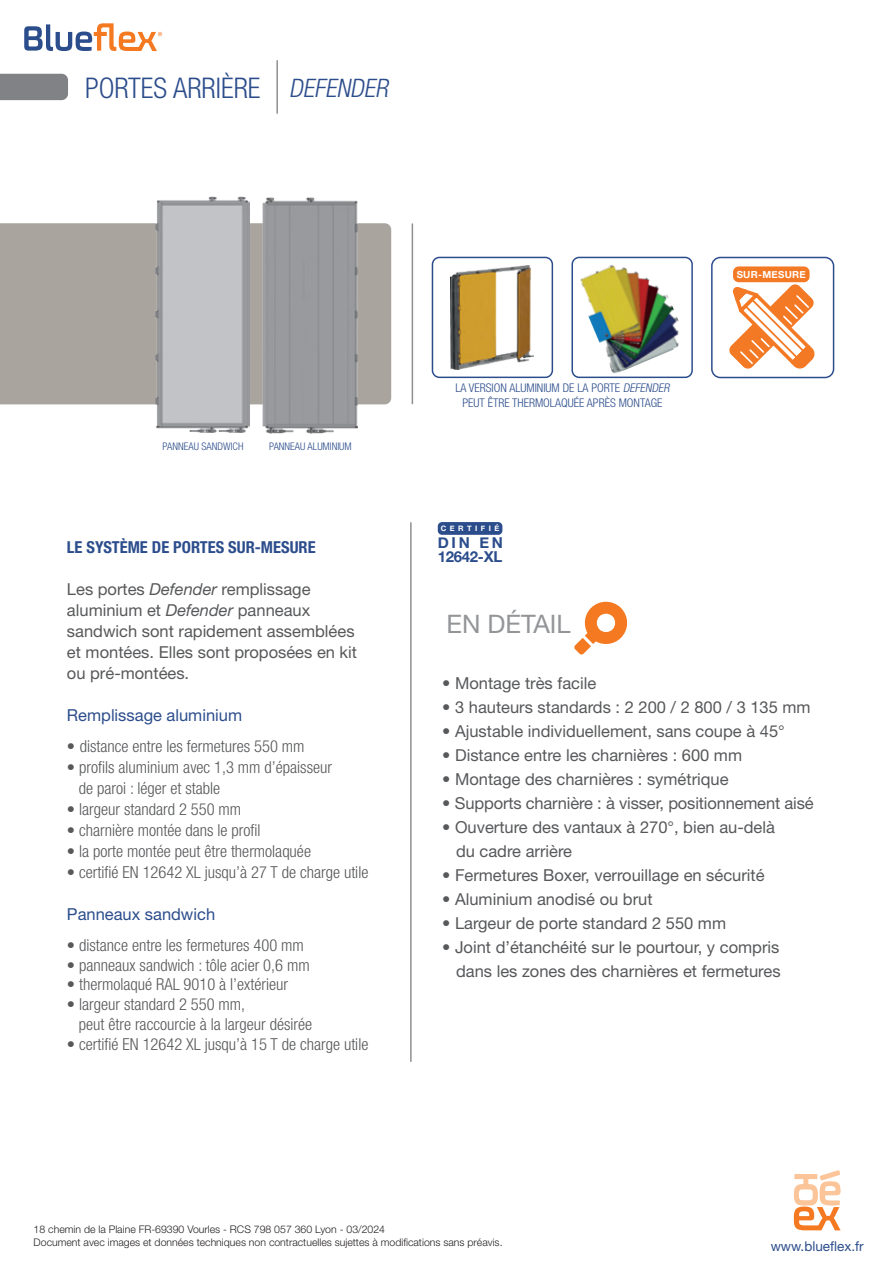
<style>
.page{position:relative;width:893px;height:1263px;background:#fff}
.page>*{position:absolute;margin:0;border:0;box-sizing:border-box;transform-origin:0 0}
.t1{font:300 condensed 28.5px "Helvetica Neue";color:#2c4d8c}
.t2{font:italic 300 condensed 25.5px "Helvetica Neue";color:#2c4d8c}
.t3{font:25.5px "Helvetica Neue";color:#939598}
.t4{font:16.5px/21px "Helvetica Neue";color:#57585a}
.t5{font:300 condensed 16.5px/21px "Helvetica Neue";color:#57585a}
.t6{font:16.5px "Helvetica Neue";color:#2c4d8c}
.t7{font:700 condensed 16.5px "Helvetica Neue";color:#2c4d8c}
.t8{font:700 15px/13.5px "Helvetica Neue";letter-spacing:-.02em;color:#2c4d8c}
.t9{font:13.5px "Helvetica Neue";color:#2c4d8c}
.t10{font:300 condensed 12px/15px "Helvetica Neue";color:#2c4d8c;text-align:center}
.t11{font:300 10.5px/12.6px "Helvetica Neue";color:#231f20}
.t12{font:300 condensed 10.5px "Helvetica Neue";color:#2c4d8c}
.t13{font:700 9.75px "Helvetica Neue";letter-spacing:.03em;color:#fff}
.t14{font:700 7.5px "Helvetica Neue";letter-spacing:.47em;color:#fff}
.s1{font-family:"Helvetica Neue LT Std";font-style:italic}
.s2{font-weight:400;font-stretch:normal}
.s3{font-style:italic}
</style>
<div class="page">
<svg style="left:24px;top:23px;width:138px;height:28px"></svg>
<svg style="left:794px;top:1170px;width:47px;height:60px"></svg>
<div style="left:0;top:223px;width:391px;height:181px;background:#a9a49d"></div>
<hr style="left:276px;top:61px;width:2px;height:52px;background:#231f20">
<hr style="left:412px;top:224px;width:1px;height:180px;background:#231f20">
<hr style="left:410px;top:523px;width:2px;height:538px;background:#231f20">
<img style="left:155px;top:197px;width:95px;height:235px">
<img style="left:261px;top:197px;width:97px;height:237px">
<img style="left:451px;top:265px;width:83px;height:104px">
<img style="left:574px;top:256px;width:113px;height:119px">
<div style="left:438px;top:522px;width:64px;height:13px;background:#2c4d8c;border-radius:4px"></div>
<svg style="left:574px;top:601px;width:54px;height:54px"></svg>
<div style="left:432px;top:257px;width:121px;height:121px;border:2px solid #2c4d8c;border-radius:7px"></div>
<div style="left:571px;top:257px;width:122px;height:121px;border:2px solid #2c4d8c;border-radius:7px"></div>
<div style="left:733px;top:266px;width:77px;height:16px;background:#f47924;border-radius:6px"></div>
<svg style="left:729px;top:281px;width:86px;height:87px"></svg>
<div style="left:711px;top:257px;width:123px;height:121px;border:2px solid #2c4d8c;border-radius:9px"></div>
<div style="left:0;top:74px;width:68px;height:26px;background:#808285"></div>
<h1 class="t1" style="left:85px;top:72px;width:177px">PORTES ARRIÈRE</h1>
<h2 class="t2" style="left:289px;top:73px;width:105px">DEFENDER</h2>
<p class="t12" style="left:163px;top:440px;width:82px">PANNEAU SANDWICH</p>
<p class="t12" style="left:269px;top:440px;width:84px">PANNEAU ALUMINIUM</p>
<p class="t7" style="left:67px;top:537px;width:250px">LE SYSTÈME DE PORTES SUR-MESURE</p>
<p class="t4" style="left:67px;top:578px;width:292px">Les portes <span class="s1">Defender</span> remplissage aluminium et <span class="s1">Defender</span> panneaux sandwich sont rapidement assemblées et montées. Elles sont proposées en kit ou pré-montées.</p>
<p class="t6" style="left:67px;top:705px;width:177px">Remplissage aluminium</p>
<p class="t5" style="left:67px;top:736px;width:239px"><span class="s2">•</span> distance entre les fermetures 550 mm</p>
<p class="t5" style="left:79px;top:757px;width:255px;text-indent:-12px">• profils aluminium avec 1,3 mm d’épaisseur de paroi : léger et stable</p>
<p class="t5" style="left:67px;top:799px;width:176px">• largeur standard 2 550 mm</p>
<p class="t5" style="left:67px;top:820px;width:195px">• charnière montée dans le profil</p>
<p class="t5" style="left:67px;top:841px;width:246px">• la porte montée peut être thermolaquée</p>
<p class="t5" style="left:67px;top:862px;width:303px">• certifié EN 12642 XL jusqu’à 27 T de charge utile</p>
<p class="t6" style="left:67px;top:905px;width:150px">Panneaux sandwich</p>
<p class="t5" style="left:67px;top:934px;width:238px">• distance entre les fermetures 400 mm</p>
<p class="t5" style="left:67px;top:954px;width:244px">• panneaux sandwich : tôle acier 0,6 mm</p>
<p class="t5" style="left:67px;top:974px;width:223px">• thermolaqué RAL 9010 à l’extérieur</p>
<p class="t5" style="left:79px;top:994px;width:235px;line-height:19.8px;text-indent:-12px">• largeur standard 2 550 mm,<br>peut être raccourcie à la largeur désirée</p>
<p class="t5" style="left:67px;top:1033px;width:303px">• certifié EN 12642 XL jusqu’à 15 T de charge utile</p>
<p class="t10" style="left:455px;top:380px;width:218px">LA VERSION ALUMINIUM DE LA PORTE <span class="s3">DEFENDER<br></span>PEUT ÊTRE THERMOLAQUÉE APRÈS MONTAGE</p>
<p class="t14" style="left:441px;top:524px;width:60px">CERTIFIÉ</p>
<p class="t8" style="left:438px;top:536px;width:67px">DIN EN<br>12642-XL</p>
<h2 class="t3" style="left:446px;top:609px;width:126px">EN DÉTAIL</h2>
<p class="t13" style="left:737px;top:269px;width:71px">SUR-MESURE</p>
<p class="t4" style="left:442px;top:673px;width:156px">• Montage très facile</p>
<p class="t4" style="left:442px;top:697px;width:370px">• 3 hauteurs standards : 2 200 / 2 800 / 3 135 mm</p>
<p class="t4" style="left:442px;top:721px;width:344px">• Ajustable individuellement, sans coupe à 45°</p>
<p class="t4" style="left:442px;top:745px;width:301px">• Distance entre les charnières : 600 mm</p>
<p class="t4" style="left:442px;top:769px;width:288px">• Montage des charnières : symétrique</p>
<p class="t4" style="left:442px;top:793px;width:373px">• Supports charnière : à visser, positionnement aisé</p>
<p class="t4" style="left:456px;top:815px;width:320px;line-height:24px;text-indent:-14px">• Ouverture des vantaux à 270°, bien au-delà du cadre arrière</p>
<p class="t4" style="left:442px;top:865px;width:324px">• Fermetures Boxer, verrouillage en sécurité</p>
<p class="t4" style="left:442px;top:889px;width:212px">• Aluminium anodisé ou brut</p>
<p class="t4" style="left:442px;top:913px;width:285px">• Largeur de porte standard 2 550 mm</p>
<p class="t4" style="left:442px;top:935px;width:340px;line-height:24px;text-align:right">• Joint d’étanchéité sur le pourtour, y compris dans les zones des charnières et fermetures</p>
<p class="t11" style="left:34px;top:1223px;width:470px">18 chemin de la Plaine FR-69390 Vourles - RCS 798 057 360 Lyon - 03/2024<br>Document avec images et données techniques non contractuelles sujettes à modifications sans préavis.</p>
<p class="t9" style="left:771px;top:1238px;width:94px">www.blueflex.fr</p>
</div>
